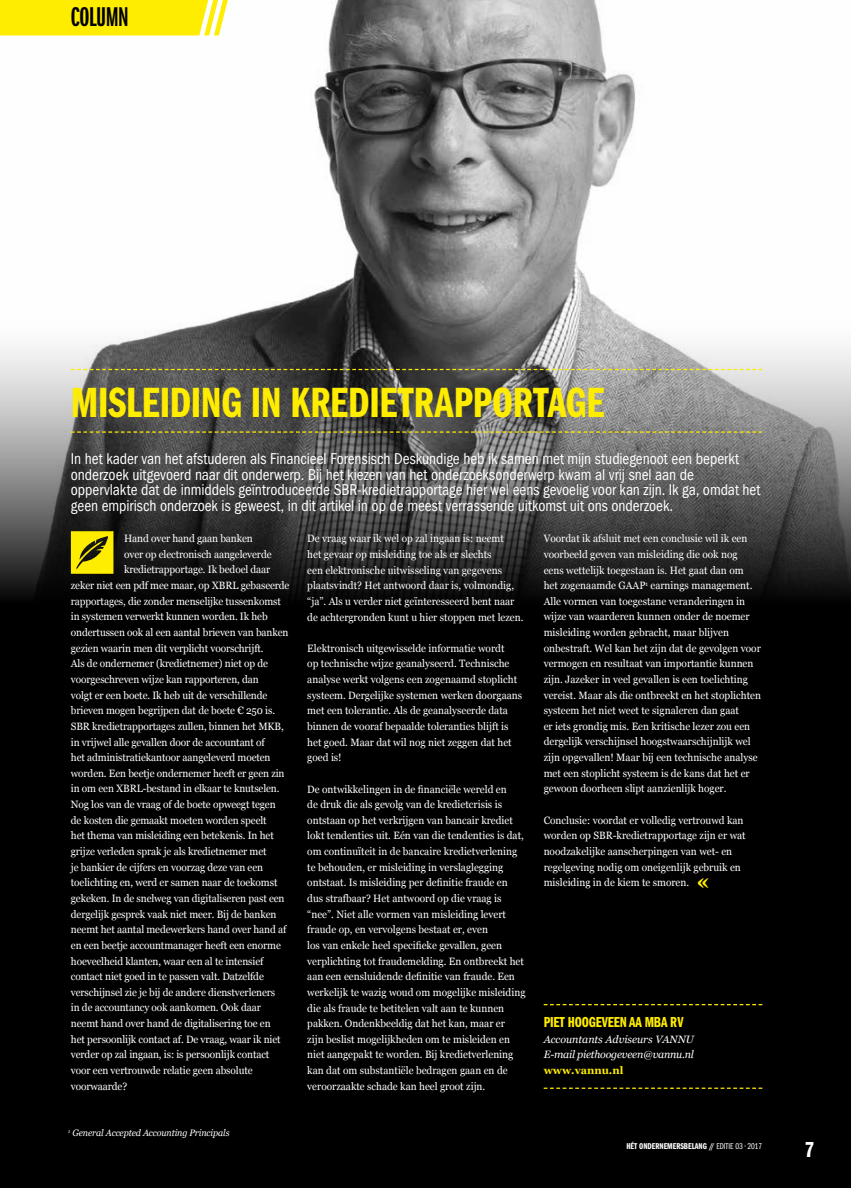
<style>
.page{position:relative;width:851px;height:1188px;background:#fff}
.page>*{position:absolute;margin:0;border:0;box-sizing:border-box;transform-origin:0 0}
.t1{font:43.75px "ITC Franklin Gothic Std Dm Cp";letter-spacing:-.005em;color:#ffed00}
.t2{font:28.12px "ITC Franklin Gothic Std Dm X Cp";letter-spacing:-.015em;color:#000}
.t3{font:22.5px "ITC Franklin Gothic Std Dm Cp";color:#fff}
.t4{font:condensed 16.25px/15.6px "ITC Franklin Gothic Std";letter-spacing:-.005em;color:#fff;scale:.95 1}
.t5{font:15px "ITC Franklin Gothic Std Dm Cp";letter-spacing:-.01em;color:#ffed00}
.t6{font:10.62px/15.6px "Georgia";color:#fff;scale:.95 1}
.t7{font:italic 10.62px/15.6px "Georgia";color:#fff}
.t8{font:700 10.62px "Georgia";color:#ffed00}
.t9{font:italic 9.38px "Georgia";letter-spacing:-.01em;color:#fff;scale:.95 1}
.t10{font:8.75px "ITC Franklin Gothic Std Dm Cp";color:#fff}
.s1{font-weight:700;font-size:22.5px;color:#ffed00}
.s2{font-family:"ITC Franklin Gothic Std Bk Cp"}
</style>
<div class="page">
<div style="left:0;top:0;width:850px;height:1187px;background:#000"></div>
<img style="left:0;top:0;width:850px;height:597px">
<svg style="left:71px;top:431px;width:691px;height:1px"></svg>
<svg style="left:71px;top:369px;width:691px;height:1px"></svg>
<svg style="left:0;top:0;width:228px;height:35px"></svg>
<svg style="left:71px;top:531px;width:42px;height:42px"></svg>
<svg style="left:543px;top:1087px;width:219px;height:1px"></svg>
<h2 class="t2" style="left:71px;top:2px;width:59px">COLUMN</h2>
<h1 class="t1" style="left:71px;top:378px;width:535px">MISLEIDING IN KREDIETRAPPORTAGE</h1>
<p class="t4" style="left:71px;top:451px;width:727px">In het kader van het afstuderen als Financieel Forensisch Deskundige heb ik samen met mijn studiegenoot een beperkt onderzoek uitgevoerd naar dit onderwerp. Bij het kiezen van het onderzoeksonderwerp kwam al vrij snel aan de oppervlakte dat de inmiddels geïntroduceerde SBR-kredietrapportage hier wel eens gevoelig voor kan zijn. Ik ga, omdat het geen empirisch onderzoek is geweest, in dit artikel in op de meest verrassende uitkomst uit ons onderzoek.</p>
<p class="t6" style="left:124px;top:530px;width:137px">Hand over hand gaan banken</p>
<p class="t6" style="left:124px;top:545px;width:157px">over op electronisch aangeleverde</p>
<p class="t6" style="left:124px;top:561px;width:155px">kredietrapportage. Ik bedoel daar</p>
<p class="t6" style="left:71px;top:577px;width:231px">zeker niet een pdf mee maar, op XBRL gebaseerde</p>
<p class="t6" style="left:71px;top:592px;width:223px">rapportages, die zonder menselijke tussenkomst</p>
<p class="t6" style="left:71px;top:608px;width:208px">in systemen verwerkt kunnen worden. Ik heb</p>
<p class="t6" style="left:71px;top:624px;width:230px">ondertussen ook al een aantal brieven van banken</p>
<p class="t6" style="left:71px;top:639px;width:204px">gezien waarin men dit verplicht voorschrijft.</p>
<p class="t6" style="left:71px;top:655px;width:209px">Als de ondernemer (kredietnemer) niet op de</p>
<p class="t6" style="left:71px;top:670px;width:199px">voorgeschreven wijze kan rapporteren, dan</p>
<p class="t6" style="left:71px;top:686px;width:208px">volgt er een boete. Ik heb uit de verschillende</p>
<p class="t6" style="left:71px;top:702px;width:216px">brieven mogen begrijpen dat de boete € 250 is.</p>
<p class="t6" style="left:71px;top:717px;width:225px">SBR kredietrapportages zullen, binnen het MKB,</p>
<p class="t6" style="left:71px;top:733px;width:206px">in vrijwel alle gevallen door de accountant of</p>
<p class="t6" style="left:71px;top:749px;width:212px">het administratiekantoor aangeleverd moeten</p>
<p class="t6" style="left:71px;top:764px;width:226px">worden. Een beetje ondernemer heeft er geen zin</p>
<p class="t6" style="left:71px;top:780px;width:221px">in om een XBRL-bestand in elkaar te knutselen.</p>
<p class="t6" style="left:71px;top:795px;width:217px">Nog los van de vraag of de boete opweegt tegen</p>
<p class="t6" style="left:71px;top:811px;width:207px">de kosten die gemaakt moeten worden speelt</p>
<p class="t6" style="left:71px;top:827px;width:215px">het thema van misleiding een betekenis. In het</p>
<p class="t6" style="left:71px;top:842px;width:207px">grijze verleden sprak je als kredietnemer met</p>
<p class="t6" style="left:71px;top:858px;width:204px">je bankier de cijfers en voorzag deze van een</p>
<p class="t6" style="left:71px;top:874px;width:219px">toelichting en, werd er samen naar de toekomst</p>
<p class="t6" style="left:71px;top:889px;width:226px">gekeken. In de snelweg van digitaliseren past een</p>
<p class="t6" style="left:71px;top:905px;width:218px">dergelijk gesprek vaak niet meer. Bij de banken</p>
<p class="t6" style="left:71px;top:921px;width:228px">neemt het aantal medewerkers hand over hand af</p>
<p class="t6" style="left:71px;top:936px;width:222px">en een beetje accountmanager heeft een enorme</p>
<p class="t6" style="left:71px;top:952px;width:204px">hoeveelheid klanten, waar een al te intensief</p>
<p class="t6" style="left:71px;top:967px;width:204px">contact niet goed in te passen valt. Datzelfde</p>
<p class="t6" style="left:71px;top:983px;width:217px">verschijnsel zie je bij de andere dienstverleners</p>
<p class="t6" style="left:71px;top:999px;width:201px">in de accountancy ook aankomen. Ook daar</p>
<p class="t6" style="left:71px;top:1014px;width:212px">neemt hand over hand de digitalisering toe en</p>
<p class="t6" style="left:71px;top:1030px;width:222px">het persoonlijk contact af. De vraag, waar ik niet</p>
<p class="t6" style="left:71px;top:1046px;width:210px">verder op zal ingaan, is: is persoonlijk contact</p>
<p class="t6" style="left:71px;top:1061px;width:193px">voor een vertrouwde relatie geen absolute</p>
<p class="t6" style="left:71px;top:1077px;width:61px">voorwaarde?</p>
<p class="t9" style="left:68px;top:1125px;width:171px"><sup>1</sup> General Accepted Accounting Principals</p>
<p class="t6" style="left:307px;top:530px;width:229px">De vraag waar ik wel op zal ingaan is: neemt<br>het gevaar op misleiding toe als er slechts<br>een elektronische uitwisseling van gegevens plaatsvindt? Het antwoord daar is, volmondig, “ja”. Als u verder niet geïnteresseerd bent naar de achtergronden kunt u hier stoppen met lezen.</p>
<p class="t6" style="left:307px;top:639px;width:228px">Elektronisch uitgewisselde informatie wordt<br>op technische wijze geanalyseerd. Technische analyse werkt volgens een zogenaamd stoplicht systeem. Dergelijke systemen werken doorgaans met een tolerantie. Als de geanalyseerde data binnen de vooraf bepaalde toleranties blijft is het goed. Maar dat wil nog niet zeggen dat het goed is!</p>
<p class="t6" style="left:307px;top:780px;width:231px">De ontwikkelingen in de financiële wereld en<br>de druk die als gevolg van de kredietcrisis is ontstaan op het verkrijgen van bancair krediet lokt tendenties uit. Eén van die tendenties is dat, om continuïteit in de bancaire kredietverlening te behouden, er misleiding in verslaglegging ontstaat. Is misleiding per definitie fraude en dus strafbaar? Het antwoord op die vraag is “nee”. Niet alle vormen van misleiding levert fraude op, en vervolgens bestaat er, even<br>los van enkele heel specifieke gevallen, geen verplichting tot fraudemelding. En ontbreekt het aan een eensluidende definitie van fraude. Een werkelijk te wazig woud om mogelijke misleiding die als fraude te betitelen valt aan te kunnen pakken. Ondenkbeeldig dat het kan, maar er<br>zijn beslist mogelijkheden om te misleiden en niet aangepakt te worden. Bij kredietverlening kan dat om substantiële bedragen gaan en de veroorzaakte schade kan heel groot zijn.</p>
<p class="t6" style="left:543px;top:530px;width:230px">Voordat ik afsluit met een conclusie wil ik een voorbeeld geven van misleiding die ook nog<br>eens wettelijk toegestaan is. Het gaat dan om<br>het zogenaamde GAAP<sup>1</sup> earnings management.<br>Alle vormen van toegestane veranderingen in wijze van waarderen kunnen onder de noemer misleiding worden gebracht, maar blijven onbestraft. Wel kan het zijn dat de gevolgen voor vermogen en resultaat van importantie kunnen zijn. Jazeker in veel gevallen is een toelichting vereist. Maar als die ontbreekt en het stoplichten systeem het niet weet te signaleren dan gaat<br>er iets grondig mis. Een kritische lezer zou een dergelijk verschijnsel hoogstwaarschijnlijk wel zijn opgevallen! Maar bij een technische analyse met een stoplicht systeem is de kans dat het er gewoon doorheen slipt aanzienlijk hoger.</p>
<p class="t6" style="left:543px;top:811px;width:214px">Conclusie: voordat er volledig vertrouwd kan worden op SBR-kredietrapportage zijn er wat noodzakelijke aanscherpingen van wet- en regelgeving nodig om oneigenlijk gebruik en misleiding in de kiem te smoren. <span class="s1">«</span></p>
<h3 class="t5" style="left:543px;top:1013px;width:141px">PIET HOOGEVEEN AA MBA RV</h3>
<p class="t7" style="left:543px;top:1030px;width:152px">Accountants Adviseurs VANNU<br>E-mail piethoogeveen@vannu.nl</p>
<p class="t8" style="left:543px;top:1061px;width:81px">www.vannu.nl</p>
<p class="t10" style="left:626px;top:1140px;width:137px">HÉT ONDERNEMERSBELANG // <span class="s2">EDITIE 03 • 2017</span></p>
<h3 class="t3" style="left:804px;top:1137px;width:11px">7</h3>
</div>
